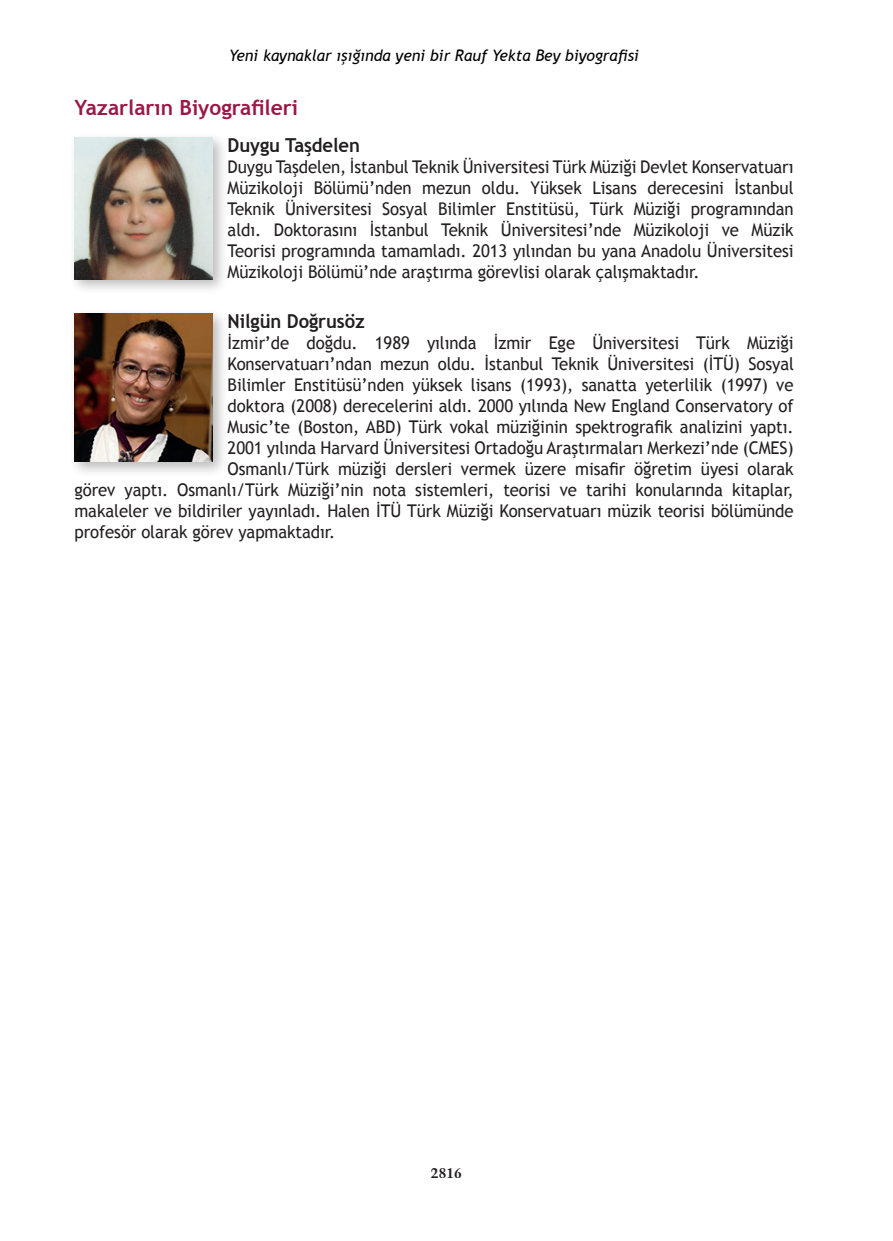
<style>
.page{position:relative;width:893px;height:1241px;background:#fff}
.page>*{position:absolute;margin:0;border:0;box-sizing:border-box;transform-origin:0 0}
.t1{font:700 21px "Trebuchet MS";color:#9b1746}
.t2{font:700 19.25px "Trebuchet MS";letter-spacing:-.005em;color:#231f20;scale:.96 1}
.t3{font:17.5px/21px "Trebuchet MS";letter-spacing:-.005em;color:#231f20;text-align:justify;scale:.96 1}
.t4{font:italic 15.75px "Trebuchet MS";color:#000}
.t5{font:700 14px "Trump Mediaeval";color:#231f20}
</style>
<div class="page">
<div style="left:69px;top:132px;width:159px;height:163px;background:#231f20;opacity:.3"></div>
<img style="left:74px;top:138px;width:139px;height:141px">
<div style="left:69px;top:308px;width:159px;height:169px;background:#231f20;opacity:.3"></div>
<img style="left:74px;top:314px;width:139px;height:147px">
<p class="t4" style="left:229px;top:46px;width:411px">Yeni kaynaklar ışığında yeni bir Rauf Yekta Bey biyografisi</p>
<p class="t1" style="left:74px;top:95px;width:225px">Yazarların Biyografileri</p>
<p class="t2" style="left:228px;top:134px;width:139px">Duygu Taşdelen</p>
<p class="t3" style="left:228px;top:156px;width:591px">Duygu Taşdelen, İstanbul Teknik Üniversitesi Türk Müziği Devlet Konservatuarı Müzikoloji Bölümü’nden mezun oldu. Yüksek Lisans derecesini İstanbul Teknik Üniversitesi Sosyal Bilimler Enstitüsü, Türk Müziği programından aldı. Doktorasını İstanbul Teknik Üniversitesi’nde Müzikoloji ve Müzik Teorisi programında tamamladı. 2013 yılından bu yana Anadolu Üniversitesi Müzikoloji Bölümü’nde araştırma görevlisi olarak çalışmaktadır.</p>
<p class="t2" style="left:228px;top:310px;width:144px">Nilgün Doğrusöz</p>
<p class="t3" style="left:228px;top:332px;width:591px">İzmir’de doğdu. 1989 yılında İzmir Ege Üniversitesi Türk Müziği</p>
<p class="t3" style="left:228px;top:353px;width:592px">Konservatuarı’ndan mezun oldu. İstanbul Teknik Üniversitesi (İTÜ) Sosyal</p>
<p class="t3" style="left:228px;top:374px;width:591px">Bilimler Enstitüsü’nden yüksek lisans (1993), sanatta yeterlilik (1997) ve</p>
<p class="t3" style="left:228px;top:395px;width:591px">doktora (2008) derecelerini aldı. 2000 yılında New England Conservatory of</p>
<p class="t3" style="left:228px;top:416px;width:591px">Music’te (Boston, ABD) Türk vokal müziğinin spektrografik analizini yaptı.</p>
<p class="t3" style="left:228px;top:437px;width:591px">2001 yılında Harvard Üniversitesi Ortadoğu Araştırmaları Merkezi’nde (CMES)</p>
<p class="t3" style="left:228px;top:458px;width:591px">Osmanlı/Türk müziği dersleri vermek üzere misafir öğretim üyesi olarak</p>
<p class="t3" style="left:74px;top:479px;width:751px">görev yaptı. Osmanlı/Türk Müziği’nin nota sistemleri, teorisi ve tarihi konularında kitaplar,</p>
<p class="t3" style="left:74px;top:500px;width:751px">makaleler ve bildiriler yayınladı. Halen İTÜ Türk Müziği Konservatuarı müzik teorisi bölümünde</p>
<p class="t3" style="left:74px;top:521px;width:273px">profesör olarak görev yapmaktadır.</p>
<p class="t5" style="left:431px;top:1163px;width:33px">2816</p>
</div>
